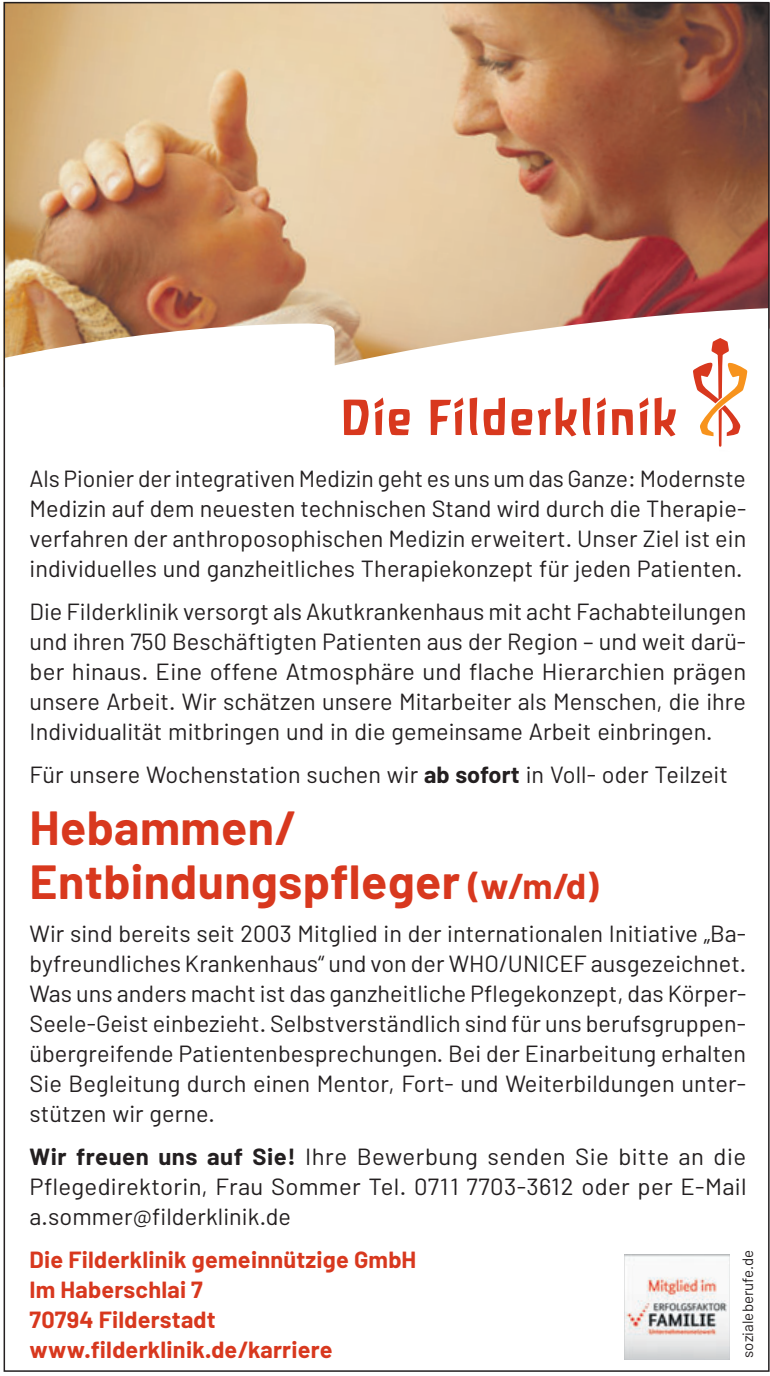
<style>
.page{position:relative;width:770px;height:1376px;background:#fff}
.page>*{position:absolute;margin:0;border:0;box-sizing:border-box;transform-origin:0 0}
.t1{font:700 48px/54px "Barlow";letter-spacing:.01em;color:#d8381e}
.t2{font:23.4px/30px "Barlow";letter-spacing:.005em;color:#231f20;text-align:justify}
.t3{font:700 23.4px/30px "Barlow";letter-spacing:.01em;color:#d8381e}
.t4{font:15px "Barlow";letter-spacing:.005em;color:#231f20}
.s1{font-weight:700}
.s2{font-size:36px}
</style>
<div class="page">
<img style="left:7px;top:5px;width:759px;height:300px">
<svg style="left:7px;top:305px;width:759px;height:132px"></svg>
<svg style="left:692px;top:338px;width:55px;height:109px"></svg>
<svg style="left:343px;top:397px;width:332px;height:39px"></svg>
<img style="left:624px;top:1254px;width:105px;height:104px">
<p class="t2" style="left:30px;top:467px;width:718px">Als Pionier der integrativen Medizin geht es uns um das Ganze: Modernste Medizin auf dem neuesten technischen Stand wird durch die Therapie&shy;verfahren der anthroposophischen Medizin erweitert. Unser Ziel ist ein individuelles und ganzheitliches Therapiekonzept für jeden Patienten.</p>
<p class="t2" style="left:30px;top:600px;width:718px">Die Filderklinik versorgt als Akutkrankenhaus mit acht Fachabteilungen und ihren 750 Beschäftigten Patienten aus der Region – und weit darü&shy;ber hinaus. Eine offene Atmosphäre und flache Hierarchien prägen unsere Arbeit. Wir schätzen unsere Mitarbeiter als Menschen, die ihre Individualität mitbringen und in die gemeinsame Arbeit einbringen.</p>
<p class="t2" style="left:30px;top:763px;width:699px">Für unsere Wochenstation suchen wir <span class="s1">ab sofort</span> in Voll- oder Teilzeit</p>
<h1 class="t1" style="left:30px;top:807px;width:570px">Hebammen/<br>Entbindungspfleger <span class="s2">(w/m/d)</span></h1>
<p class="t2" style="left:30px;top:922px;width:718px">Wir sind bereits seit 2003 Mitglied in der internationalen Initiative „Ba&shy;byfreundliches Krankenhaus“ und von der WHO/UNICEF ausgezeichnet.<br>Was uns anders macht ist das ganzheitliche Pflegekonzept, das Körper-Seele-Geist einbezieht. Selbstverständlich sind für uns berufsgruppen&shy;übergreifende Patientenbesprechungen. Bei der Einarbeitung erhalten Sie Begleitung durch einen Mentor, Fort- und Weiterbildungen unter&shy;stützen wir gerne.</p>
<p class="t2" style="left:30px;top:1145px;width:718px"><span class="s1">Wir freuen uns auf Sie!</span> Ihre Bewerbung senden Sie bitte an die Pflegedirektorin, Frau Sommer Tel. 0711 7703-3612 oder per E-Mail a.sommer@filderklinik.de</p>
<p class="t3" style="left:30px;top:1247px;width:388px">Die Filderklinik gemeinnützige GmbH<br>Im Haberschlai 7<br>70794 Filderstadt www.filderklinik.de/karriere</p>
<p class="t4" style="left:742px;top:1357px;width:109px;rotate:-90deg">sozialeberufe.de</p>
</div>
